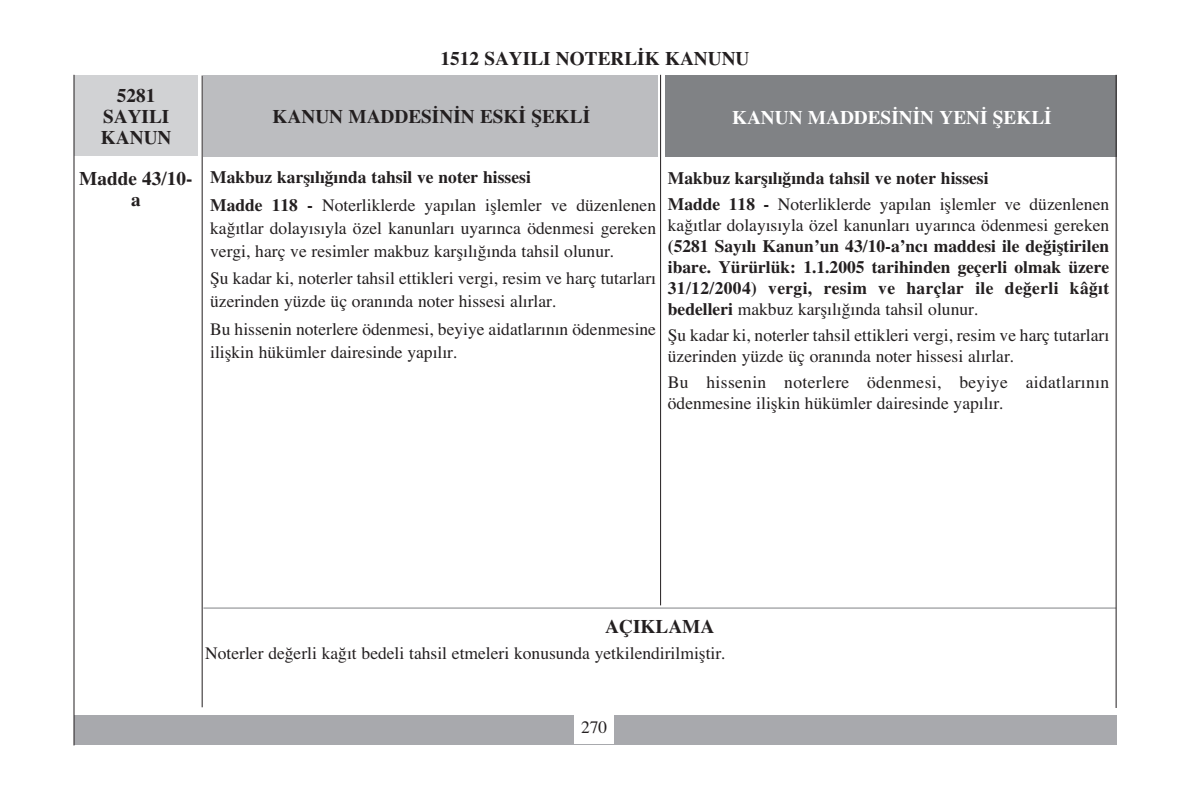
<style>
.page{position:relative;width:1191px;height:794px;background:#fff}
.page>*{position:absolute;margin:0;border:0;box-sizing:border-box;transform-origin:0 0}
.t1{font:700 19.25px/21px "Times Kill";color:#231f20;text-align:center}
.t2{font:700 19.25px "Times Kill";color:#fff}
.t3{font:17.5px/22.8px "Times Kill";color:#231f20}
.t4{font:700 17.5px/21px "Times Kill";color:#231f20}
.t5{font:17.5px/21px "Times Kill";letter-spacing:.02em;color:#231f20}
.s1{font-weight:400}
</style>
<div class="page">
<div style="left:665px;top:75px;width:451px;height:82px;background:#808285"></div>
<div style="left:203px;top:75px;width:455px;height:81px;background:#bcbdc0"></div>
<div style="left:74px;top:75px;width:123px;height:81px;background:#d1d2d4"></div>
<hr style="left:660px;top:75px;width:1px;height:530px;background:#231f20">
<div style="left:74px;top:715px;width:1042px;height:30px;background:#a8a9ad"></div>
<div style="left:574px;top:709px;width:40px;height:34px;background:#fff"></div>
<hr style="left:203px;top:607px;width:913px;height:1px;background:#808285">
<hr style="left:74px;top:75px;width:1px;height:670px;background:#231f20">
<hr style="left:1115px;top:75px;width:1px;height:633px;background:#231f20">
<hr style="left:202px;top:75px;width:1px;height:632px;background:#231f20">
<p class="t1" style="left:101px;top:85px;width:72px">5281<br>SAYILI<br>KANUN</p>
<p class="t1" style="left:440px;top:48px;width:310px">1512 SAYILI NOTERL‹K KANUNU</p>
<p class="t1" style="left:273px;top:106px;width:319px">KANUN MADDES‹N‹N ESK‹ fiEKL‹</p>
<p class="t2" style="left:732px;top:106px;width:321px">KANUN MADDES‹N‹N YEN‹ fiEKL‹</p>
<p class="t4" style="left:210px;top:163px;width:447px;line-height:27.7px">Makbuz karfl›l›¤›nda tahsil ve noter hissesi<br>Madde 118 - <span class="s1">Noterliklerde yap›lan ifllemler ve düzenlenen</span></p>
<p class="t3" style="left:210px;top:216px;width:447px">ka¤›tlar dolay›s›yla özel kanunlar› uyar›nca ödenmesi gereken vergi, harç ve resimler makbuz karfl›l›¤›nda tahsil olunur.</p>
<p class="t3" style="left:210px;top:267px;width:447px">fiu kadar ki, noterler tahsil ettikleri vergi, resim ve harç tutarlar› üzerinden yüzde üç oran›nda noter hissesi al›rlar.</p>
<p class="t3" style="left:210px;top:317px;width:447px">Bu hissenin noterlere ödenmesi, beyiye aidatlar›n›n ödenmesine iliflkin hükümler dairesinde yap›l›r.</p>
<p class="t1" style="left:79px;top:167px;width:115px">Madde 43/10- a</p>
<p class="t4" style="left:668px;top:165px;width:443px;line-height:25.9px">Makbuz karfl›l›¤›nda tahsil ve noter hissesi<br>Madde 118 - <span class="s1">Noterliklerde yap›lan ifllemler ve düzenlenen</span></p>
<p class="t3" style="left:668px;top:214px;width:443px">ka¤›tlar dolay›s›yla özel kanunlar› uyar›nca ödenmesi gereken</p>
<p class="t4" style="left:668px;top:235px;width:443px;text-align:justify">(5281 Say›l› Kanun’un 43/10-a’nc› maddesi ile de¤ifltirilen ibare. Yürürlük: 1.1.2005 tarihinden geçerli olmak üzere 31/12/2004) vergi, resim ve harçlar ile de¤erli kâ¤›t bedelleri <span class="s1">makbuz karfl›l›¤›nda tahsil olunur.</span></p>
<p class="t3" style="left:668px;top:324px;width:443px;line-height:21px">fiu kadar ki, noterler tahsil ettikleri vergi, resim ve harç tutarlar› üzerinden yüzde üç oran›nda noter hissesi al›rlar.</p>
<p class="t5" style="left:668px;top:371px;width:443px">Bu hissenin noterlere ödenmesi, beyiye aidatlar›n›n ödenmesine iliflkin hükümler dairesinde yap›l›r.</p>
<p class="t1" style="left:605px;top:616px;width:111px">AÇIKLAMA</p>
<p class="t3" style="left:205px;top:641px;width:522px">Noterler de¤erli ka¤›t bedeli tahsil etmeleri konusunda yetkilendirilmifltir.</p>
<p class="t3" style="left:581px;top:715px;width:28px">270</p>
</div>
